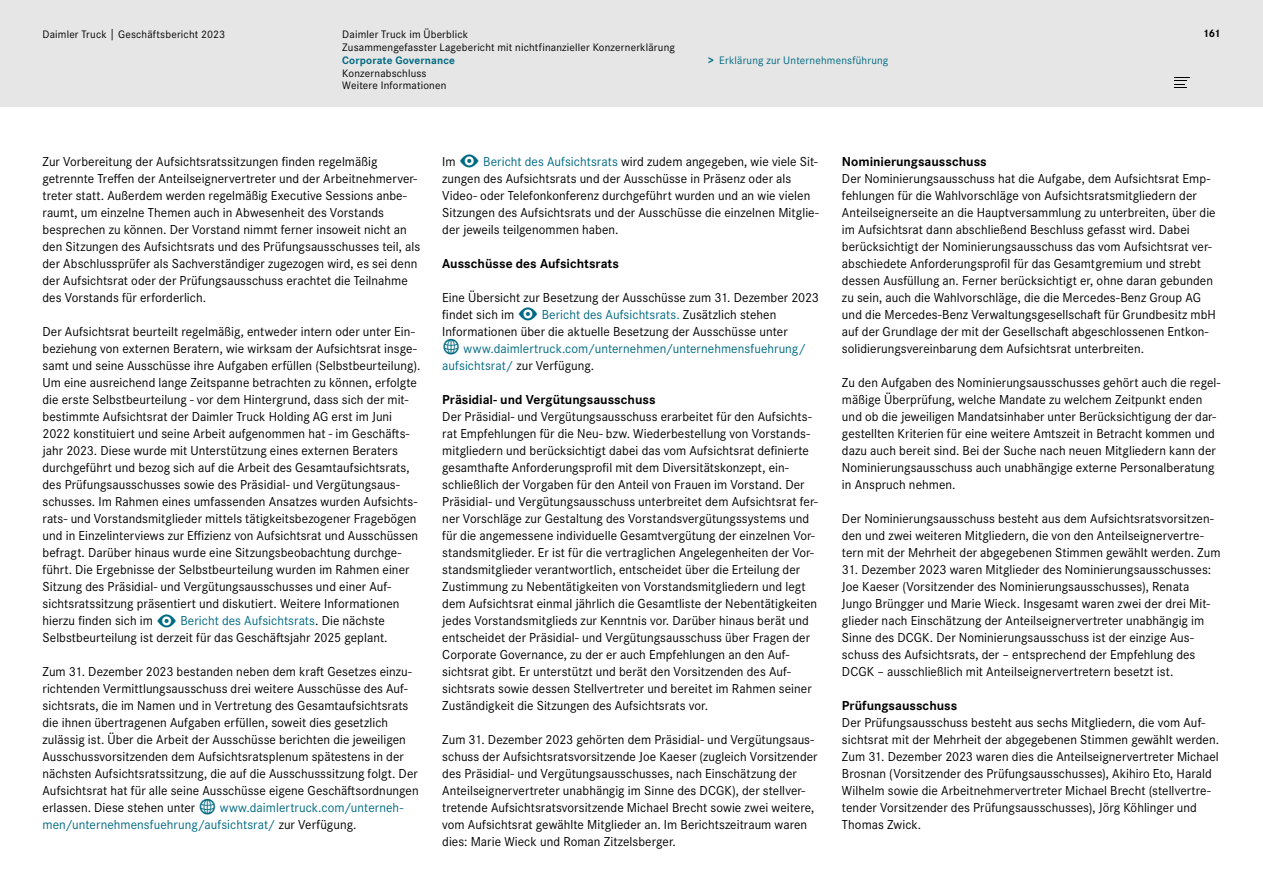
<style>
.page{position:relative;width:1263px;height:893px;background:#fff}
.page>*{position:absolute;margin:0;border:0;box-sizing:border-box;transform-origin:0 0}
.t1{font:13.5px/17px "Daimler CS Pro";letter-spacing:.005em;color:#000}
.t2{font:700 13.5px "Daimler CS Pro";color:#000}
.t3{font:11.25px/12.8px "Daimler CS Pro";letter-spacing:.015em;color:#000}
.t4{font:11.25px "Daimler CS Pro";letter-spacing:.015em;color:#006a82}
.t5{font:700 11.25px "Daimler CS Pro";letter-spacing:.015em;color:#006a82}
.t6{font:700 11.25px "Daimler CS Pro";color:#000}
.s1{font-size:13.5px}
.s2{font-weight:700}
.s3{font-family:"Modern Pictograms";font-size:24px;color:#006a82}
.s4{color:#006a82}
</style>
<div class="page">
<div style="left:0;top:0;width:1263px;height:106px;background:#e6e6e6"></div>
<svg style="left:1174px;top:77px;width:15px;height:11px"></svg>
<p class="t3" style="left:43px;top:27px;width:184px">Daimler Truck <span class="s1">|</span> Geschäftsbericht 2023</p>
<p class="t3" style="left:342px;top:27px;width:127px">Daimler Truck im Überblick</p>
<p class="t6" style="left:1203px;top:25px;width:19px">161</p>
<p class="t3" style="left:342px;top:40px;width:334px">Zusammengefasster Lagebericht mit nichtfinanzieller Konzernerklärung</p>
<p class="t5" style="left:342px;top:51px;width:114px">Corporate Governance</p>
<p class="t4" style="left:708px;top:52px;width:182px"><span class="s2">&gt;</span> Erklärung zur Unternehmensführung</p>
<p class="t3" style="left:342px;top:66px;width:106px">Konzernabschluss<br>Weitere Informationen</p>
<p class="t1" style="left:43px;top:152px;width:379px">Zur Vorbereitung der Aufsichtsratssitzungen finden regelmäßig getrennte Treffen der Anteilseignervertreter und der Arbeitnehmerver&shy;treter statt. Außerdem werden regelmäßig Executive Sessions anbe&shy;raumt, um einzelne Themen auch in Abwesenheit des Vorstands besprechen zu können. Der Vorstand nimmt ferner insoweit nicht an den Sitzungen des Aufsichtsrats und des Prüfungsausschusses teil, als der Abschlussprüfer als Sachverständiger zugezogen wird, es sei denn der Aufsichtsrat oder der Prüfungsausschuss erachtet die Teilnahme des Vorstands für erforderlich.</p>
<p class="t1" style="left:43px;top:322px;width:379px">Der Aufsichtsrat beurteilt regelmäßig, entweder intern oder unter Ein&shy;beziehung von externen Beratern, wie wirksam der Aufsichtsrat insge&shy;samt und seine Ausschüsse ihre Aufgaben erfüllen (Selbstbeurteilung).<br>Um eine ausreichend lange Zeitspanne betrachten zu können, erfolgte die erste Selbstbeurteilung - vor dem Hintergrund, dass sich der mit&shy;bestimmte Aufsichtsrat der Daimler Truck Holding AG erst im Juni 2022 konstituiert und seine Arbeit aufgenommen hat - im Geschäfts&shy;jahr 2023. Diese wurde mit Unterstützung eines externen Beraters durchgeführt und bezog sich auf die Arbeit des Gesamtaufsichtsrats, des Prüfungsausschusses sowie des Präsidial- und Vergütungsaus&shy;schusses. Im Rahmen eines umfassenden Ansatzes wurden Aufsichts&shy;rats- und Vorstandsmitglieder mittels tätigkeitsbezogener Fragebögen und in Einzelinterviews zur Effizienz von Aufsichtsrat und Ausschüssen befragt. Darüber hinaus wurde eine Sitzungsbeobachtung durchge&shy;führt. Die Ergebnisse der Selbstbeurteilung wurden im Rahmen einer Sitzung des Präsidial- und Vergütungsausschusses und einer Auf&shy;sichtsratssitzung präsentiert und diskutiert. Weitere Informationen hierzu finden sich im <span class="s3">E</span> <span class="s4">Bericht des Aufsichtsrats</span>. Die nächste Selbstbeurteilung ist derzeit für das Geschäftsjahr 2025 geplant.</p>
<p class="t1" style="left:43px;top:662px;width:378px">Zum 31. Dezember 2023 bestanden neben dem kraft Gesetzes einzu&shy;richtenden Vermittlungsausschuss drei weitere Ausschüsse des Auf&shy;sichtsrats, die im Namen und in Vertretung des Gesamtaufsichtsrats die ihnen übertragenen Aufgaben erfüllen, soweit dies gesetzlich zulässig ist. Über die Arbeit der Ausschüsse berichten die jeweiligen Ausschussvorsitzenden dem Aufsichtsratsplenum spätestens in der nächsten Aufsichtsratssitzung, die auf die Ausschusssitzung folgt. Der Aufsichtsrat hat für alle seine Ausschüsse eigene Geschäftsordnungen erlassen. Diese stehen unter <span class="s3">w</span> <span class="s4">www.daimlertruck.com/unterneh&shy;men/unternehmensfuehrung/aufsichtsrat/</span> zur Verfügung.</p>
<p class="t1" style="left:442px;top:152px;width:378px">Im <span class="s3">E</span> <span class="s4">Bericht des Aufsichtsrats</span> wird zudem angegeben, wie viele Sit&shy;zungen des Aufsichtsrats und der Ausschüsse in Präsenz oder als Video- oder Telefonkonferenz durchgeführt wurden und an wie vielen Sitzungen des Aufsichtsrats und der Ausschüsse die einzelnen Mitglie&shy;der jeweils teilgenommen haben.</p>
<p class="t2" style="left:442px;top:253px;width:178px">Ausschüsse des Aufsichtsrats</p>
<p class="t1" style="left:442px;top:288px;width:378px">Eine Übersicht zur Besetzung der Ausschüsse zum 31. Dezember 2023 findet sich im <span class="s3">E</span> <span class="s4">Bericht des Aufsichtsrats.</span> Zusätzlich stehen Informationen über die aktuelle Besetzung der Ausschüsse unter<br><span class="s3">w</span> <span class="s4">www.daimlertruck.com/unternehmen/unternehmensfuehrung/ aufsichtsrat/</span> zur Verfügung.</p>
<p class="t2" style="left:442px;top:389px;width:215px">Präsidial- und Vergütungsausschuss</p>
<p class="t1" style="left:442px;top:407px;width:377px">Der Präsidial- und Vergütungsausschuss erarbeitet für den Aufsichts&shy;rat Empfehlungen für die Neu- bzw. Wiederbestellung von Vorstands&shy;mitgliedern und berücksichtigt dabei das vom Aufsichtsrat definierte gesamthafte Anforderungsprofil mit dem Diversitätskonzept, ein&shy;schließlich der Vorgaben für den Anteil von Frauen im Vorstand. Der Präsidial- und Vergütungsausschuss unterbreitet dem Aufsichtsrat fer&shy;ner Vorschläge zur Gestaltung des Vorstandsvergütungssystems und für die angemessene individuelle Gesamtvergütung der einzelnen Vor&shy;standsmitglieder. Er ist für die vertraglichen Angelegenheiten der Vor&shy;standsmitglieder verantwortlich, entscheidet über die Erteilung der Zustimmung zu Nebentätigkeiten von Vorstandsmitgliedern und legt dem Aufsichtsrat einmal jährlich die Gesamtliste der Nebentätigkeiten jedes Vorstandsmitglieds zur Kenntnis vor. Darüber hinaus berät und entscheidet der Präsidial- und Vergütungsausschuss über Fragen der Corporate Governance, zu der er auch Empfehlungen an den Auf&shy;sichtsrat gibt. Er unterstützt und berät den Vorsitzenden des Auf&shy;sichtsrats sowie dessen Stellvertreter und bereitet im Rahmen seiner Zuständigkeit die Sitzungen des Aufsichtsrats vor.</p>
<p class="t1" style="left:442px;top:730px;width:377px">Zum 31. Dezember 2023 gehörten dem Präsidial- und Vergütungsaus&shy;schuss der Aufsichtsratsvorsitzende Joe Kaeser (zugleich Vorsitzender des Präsidial- und Vergütungsausschusses, nach Einschätzung der Anteilseignervertreter unabhängig im Sinne des DCGK), der stellver&shy;tretende Aufsichtsratsvorsitzende Michael Brecht sowie zwei weitere, vom Aufsichtsrat gewählte Mitglieder an. Im Berichtszeitraum waren dies: Marie Wieck und Roman Zitzelsberger.</p>
<p class="t2" style="left:842px;top:151px;width:146px">Nominierungsausschuss</p>
<p class="t1" style="left:842px;top:169px;width:375px">Der Nominierungsausschuss hat die Aufgabe, dem Aufsichtsrat Emp&shy;fehlungen für die Wahlvorschläge von Aufsichtsratsmitgliedern der Anteilseignerseite an die Hauptversammlung zu unterbreiten, über die im Aufsichtsrat dann abschließend Beschluss gefasst wird. Dabei berücksichtigt der Nominierungsausschuss das vom Aufsichtsrat ver&shy;abschiedete Anforderungsprofil für das Gesamtgremium und strebt dessen Ausfüllung an. Ferner berücksichtigt er, ohne daran gebunden zu sein, auch die Wahlvorschläge, die die Mercedes-Benz Group AG und die Mercedes-Benz Verwaltungsgesellschaft für Grundbesitz mbH auf der Grundlage der mit der Gesellschaft abgeschlossenen Entkon&shy;solidierungsvereinbarung dem Aufsichtsrat unterbreiten.</p>
<p class="t1" style="left:842px;top:373px;width:380px">Zu den Aufgaben des Nominierungsausschusses gehört auch die regel&shy;mäßige Überprüfung, welche Mandate zu welchem Zeitpunkt enden und ob die jeweiligen Mandatsinhaber unter Berücksichtigung der dar&shy;gestellten Kriterien für eine weitere Amtszeit in Betracht kommen und dazu auch bereit sind. Bei der Suche nach neuen Mitgliedern kann der Nominierungsausschuss auch unabhängige externe Personalberatung in Anspruch nehmen.</p>
<p class="t1" style="left:842px;top:509px;width:380px">Der Nominierungsausschuss besteht aus dem Aufsichtsratsvorsitzen&shy;den und zwei weiteren Mitgliedern, die von den Anteilseignervertre&shy;tern mit der Mehrheit der abgegebenen Stimmen gewählt werden. Zum</p>
<p class="t1" style="left:842px;top:560px;width:371px">31. Dezember 2023 waren Mitglieder des Nominierungsausschusses:<br>Joe Kaeser (Vorsitzender des Nominierungsausschusses), Renata Jungo Brüngger und Marie Wieck. Insgesamt waren zwei der drei Mit&shy;glieder nach Einschätzung der Anteilseignervertreter unabhängig im Sinne des DCGK. Der Nominierungsausschuss ist der einzige Aus&shy;schuss des Aufsichtsrats, der – entsprechend der Empfehlung des DCGK – ausschließlich mit Anteilseignervertretern besetzt ist.</p>
<p class="t2" style="left:842px;top:695px;width:117px">Prüfungsausschuss</p>
<p class="t1" style="left:842px;top:713px;width:379px">Der Prüfungsausschuss besteht aus sechs Mitgliedern, die vom Auf&shy;sichtsrat mit der Mehrheit der abgegebenen Stimmen gewählt werden.<br>Zum 31. Dezember 2023 waren dies die Anteilseignervertreter Michael Brosnan (Vorsitzender des Prüfungsausschusses), Akihiro Eto, Harald Wilhelm sowie die Arbeitnehmervertreter Michael Brecht (stellvertre&shy;tender Vorsitzender des Prüfungsausschusses), Jörg Köhlinger und Thomas Zwick.</p>
</div>
